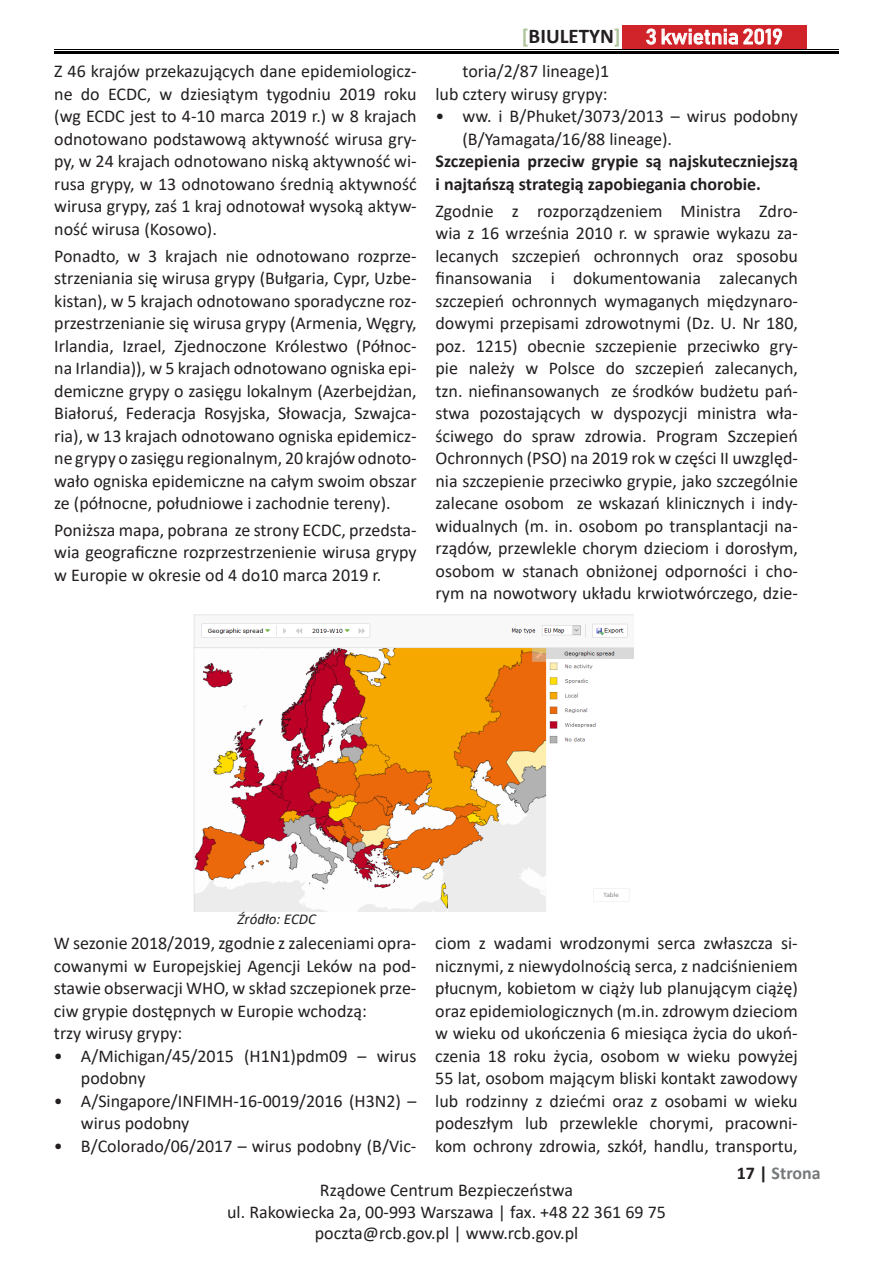
<style>
.page{position:relative;width:893px;height:1263px;background:#fff}
.page>*{position:absolute;margin:0;border:0;box-sizing:border-box;transform-origin:0 0}
.t1{font:21px "Bahnschrift";color:#fff}
.t2{font:700 21px "Calibri";color:#231f20}
.tekst{font:18px/22.5px "Calibri";color:#231f20;text-align:justify}
.tekst-2{font:700 18px/22.5px "Calibri";color:#231f20}
.t3{font:700 18px "Calibri";color:#76797b}
.tekst-3{font:italic 15px "Calibri";color:#231f20}
.s1{color:#afc59e}
.s2{color:#afc59c}
.s3{color:#231f20}
</style>
<div class="page">
<hr style="left:54px;top:52px;width:784px;height:2px;background:#000001">
<div style="left:622px;top:25px;width:184px;height:24px;background:#d1232a"></div>
<svg style="left:646px;top:28px;width:136px;height:17px"></svg>
<hr style="left:54px;top:49px;width:784px;height:1px;background:#000001">
<img style="left:193px;top:614px;width:440px;height:298px">
<p class="tekst" style="left:54px;top:60px;width:364px">Z 46 krajów przekazujących dane epidemiologicz&shy;ne do ECDC, w dziesiątym tygodniu 2019 roku (wg ECDC jest to 4-10 marca 2019 r.) w 8 krajach odnotowano podstawową aktywność wirusa gry&shy;py, w 24 krajach odnotowano niską aktywność wi&shy;rusa grypy, w 13 odnotowano średnią aktywność wirusa grypy, zaś 1 kraj odnotował wysoką aktyw&shy;ność wirusa (Kosowo).</p>
<p class="tekst" style="left:54px;top:244px;width:364px">Ponadto, w 3 krajach nie odnotowano rozprze&shy;strzeniania się wirusa grypy (Bułgaria, Cypr, Uzbe&shy;kistan), w 5 krajach odnotowano sporadyczne roz&shy;przestrzenianie się wirusa grypy (Armenia, Węgry, Irlandia, Izrael, Zjednoczone Królestwo (Północ&shy;na Irlandia)), w 5 krajach odnotowano ogniska epi&shy;demiczne grypy o zasięgu lokalnym (Azerbejdżan, Białoruś, Federacja Rosyjska, Słowacja, Szwajca&shy;ria), w 13 krajach odnotowano ogniska epidemicz&shy;ne grypy o zasięgu regionalnym, 20 krajów odnoto&shy;wało ogniska epidemiczne na całym swoim obszar ze (północne, południowe i zachodnie tereny).</p>
<p class="tekst" style="left:54px;top:518px;width:364px">Poniższa mapa, pobrana ze strony ECDC, przedsta&shy;wia geograficzne rozprzestrzenienie wirusa grypy w Europie w okresie od 4 do10 marca 2019 r.</p>
<p class="t2" style="left:522px;top:21px;width:100px"><span class="s1">[</span>BIULETYN<span class="s2">]</span></p>
<p class="t1" style="left:646px;top:23px;width:139px">3 kwietnia 2019</p>
<p class="tekst" style="left:462px;top:60px;width:148px">toria/2/87 lineage)1</p>
<p class="tekst" style="left:435px;top:82px;width:174px">lub cztery wirusy grypy:</p>
<p class="tekst" style="left:462px;top:105px;width:337px;text-indent:-27px">• ww. i B/Phuket/3073/2013 – wirus podobny (B/Yamagata/16/88 lineage).</p>
<p class="tekst-2" style="left:435px;top:150px;width:364px">Szczepienia przeciw grypie są najskuteczniejszą i najtańszą strategią zapobiegania chorobie.</p>
<p class="tekst" style="left:435px;top:199px;width:364px">Zgodnie z rozporządzeniem Ministra Zdro&shy;wia z 16 września 2010 r. w sprawie wykazu za&shy;lecanych szczepień ochronnych oraz sposobu finansowania i dokumentowania zalecanych szczepień ochronnych wymaganych międzynaro&shy;dowymi przepisami zdrowotnymi (Dz. U. Nr 180, poz. 1215) obecnie szczepienie przeciwko gry&shy;pie należy w Polsce do szczepień zalecanych, tzn. niefinansowanych ze środków budżetu pań&shy;stwa pozostających w dyspozycji ministra wła&shy;ściwego do spraw zdrowia. Program Szczepień Ochronnych (PSO) na 2019 rok w części II uwzględ&shy;nia szczepienie przeciwko grypie, jako szczególnie zalecane osobom ze wskazań klinicznych i indy&shy;widualnych (m. in. osobom po transplantacji na&shy;rządów, przewlekle chorym dzieciom i dorosłym, osobom w stanach obniżonej odporności i cho&shy;rym na nowotwory układu krwiotwórczego, dzie-</p>
<p class="tekst-3" style="left:237px;top:909px;width:80px">Źródło: ECDC</p>
<p class="tekst" style="left:54px;top:931px;width:364px">W sezonie 2018/2019, zgodnie z zaleceniami opra&shy;cowanymi w Europejskiej Agencji Leków na pod&shy;stawie obserwacji WHO, w skład szczepionek prze&shy;ciw grypie dostępnych w Europie wchodzą:</p>
<p class="tekst" style="left:54px;top:1021px;width:130px">trzy wirusy grypy:</p>
<p class="tekst" style="left:81px;top:1044px;width:337px;text-indent:-27px">• A/Michigan/45/2015 (H1N1)pdm09 – wirus podobny</p>
<p class="tekst" style="left:81px;top:1089px;width:337px;text-indent:-27px">• A/Singapore/INFIMH-16-0019/2016 (H3N2) – wirus podobny</p>
<p class="tekst" style="left:54px;top:1134px;width:364px">• B/Colorado/06/2017 – wirus podobny (B/Vic-</p>
<p class="tekst" style="left:435px;top:931px;width:364px">ciom z wadami wrodzonymi serca zwłaszcza si&shy;nicznymi, z niewydolnością serca, z nadciśnieniem płucnym, kobietom w ciąży lub planującym ciążę) oraz epidemiologicznych (m.in. zdrowym dzieciom w wieku od ukończenia 6 miesiąca życia do ukoń&shy;czenia 18 roku życia, osobom w wieku powyżej 55 lat, osobom mającym bliski kontakt zawodowy lub rodzinny z dziećmi oraz z osobami w wieku podeszłym lub przewlekle chorymi, pracowni&shy;kom ochrony zdrowia, szkół, handlu, transportu,</p>
<p class="tekst" style="left:320px;top:1178px;width:255px">Rządowe Centrum Bezpieczeństwa</p>
<p class="tekst" style="left:227px;top:1200px;width:440px">ul. Rakowiecka 2a, 00-993 Warszawa | fax. +48 22 361 69 75</p>
<p class="tekst" style="left:315px;top:1221px;width:265px">poczta@rcb.gov.pl | www.rcb.gov.pl</p>
<p class="t3" style="left:737px;top:1160px;width:86px"><span class="s3">17 |</span> Strona</p>
</div>
